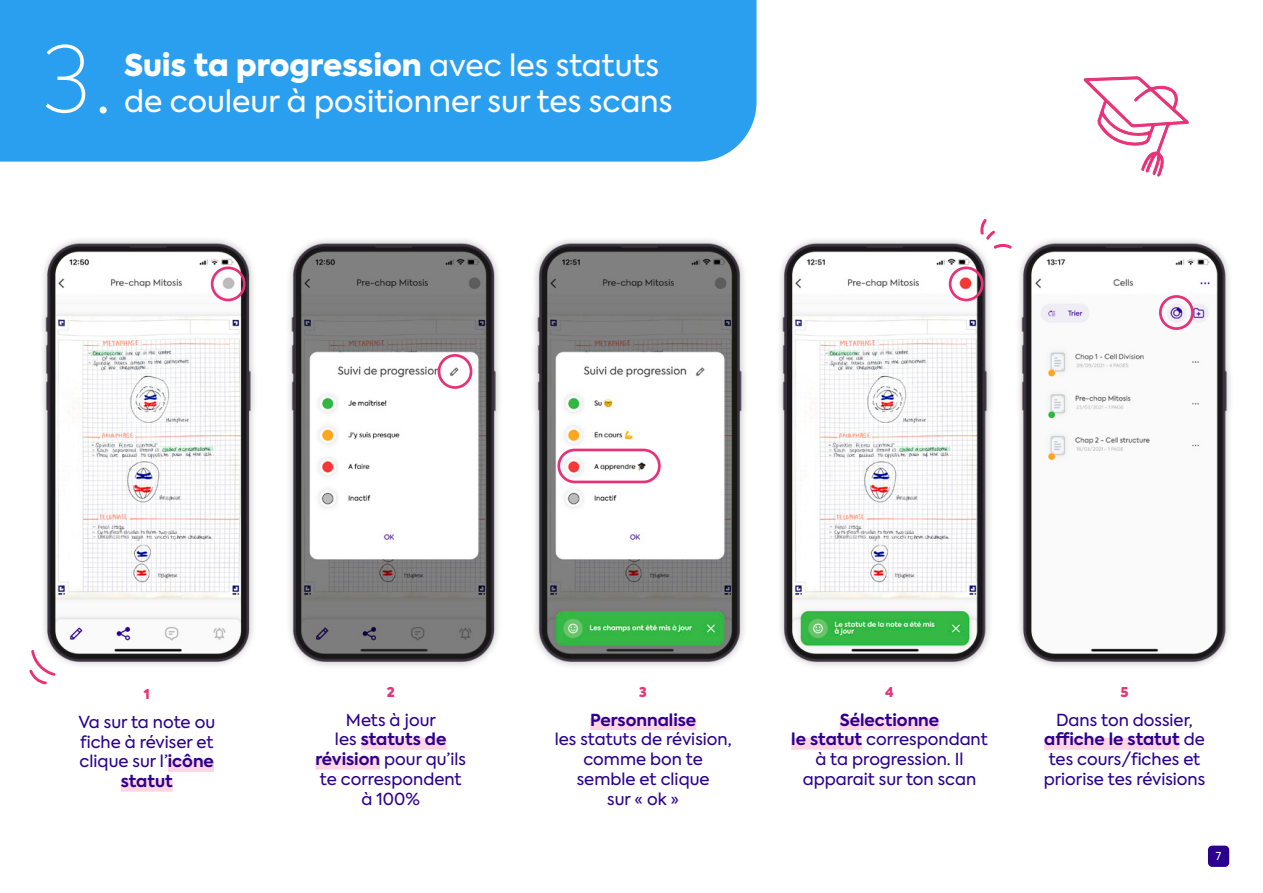
<style>
.page{position:relative;width:1263px;height:893px;background:#fff}
.page>*{position:absolute;margin:0;border:0;box-sizing:border-box;transform-origin:0 0}
.t1{font:100 90px "Axiforma";color:#fff}
.t2{font:30px/36px "Axiforma";color:#fff}
.t3{font:16.5px/19.8px "Axiforma";color:#2b0090;text-align:center}
.t4{font:700 16.5px "Axiforma";color:#2b0090}
.t5{font:900 13.5px "Axiforma";color:#e73278}
.t6{font:10.95px "Axiforma";color:#fff}
.s1{font-weight:900}
.s2{font-weight:700}
</style>
<div class="page">
<div style="left:1208px;top:846px;width:21px;height:21px;background:#2b008f;border-radius:4px"></div>
<div style="left:0;top:0;width:756px;height:162px;background:#2b9fef"></div>
<img style="left:42px;top:239px;width:213px;height:426px">
<img style="left:288px;top:240px;width:212px;height:426px">
<img style="left:533px;top:240px;width:213px;height:426px">
<div style="left:775px;top:236px;width:220px;height:434px;background:#000;opacity:.3"></div>
<img style="left:792px;top:250px;width:187px;height:405px">
<div style="left:1014px;top:236px;width:220px;height:434px;background:#000;opacity:.3"></div>
<img style="left:1031px;top:250px;width:187px;height:405px">
<div style="left:168px;top:760px;width:46px;height:12px;background:#ffd5e5"></div>
<div style="left:121px;top:780px;width:52px;height:12px;background:#ffd5e5"></div>
<div style="left:840px;top:718px;width:99px;height:12px;background:#ffd5e5"></div>
<div style="left:791px;top:738px;width:71px;height:12px;background:#ffd5e5"></div>
<div style="left:1044px;top:738px;width:135px;height:12px;background:#ffd5e5"></div>
<div style="left:361px;top:738px;width:85px;height:12px;background:#ffd5e5"></div>
<div style="left:315px;top:758px;width:65px;height:12px;background:#ffd5e5"></div>
<div style="left:590px;top:718px;width:106px;height:12px;background:#ffd5e5"></div>
<div style="left:211px;top:266px;width:35px;height:35px;border:3px solid #e73278;border-radius:50%"></div>
<div style="left:949px;top:266px;width:34px;height:35px;border:3px solid #e73278;border-radius:50%"></div>
<div style="left:1159px;top:295px;width:35px;height:35px;border:3px solid #e73278;border-radius:50%"></div>
<div style="left:438px;top:354px;width:34px;height:35px;border:3px solid #e73278;border-radius:50%"></div>
<svg style="left:980px;top:219px;width:32px;height:30px"></svg>
<svg style="left:29px;top:649px;width:27px;height:36px"></svg>
<div style="left:557px;top:449px;width:104px;height:34px;border:3px solid #e73278;border-radius:16px"></div>
<svg style="left:1083px;top:76px;width:106px;height:101px"></svg>
<h1 class="t1" style="left:43px;top:22px;width:72px">3.</h1>
<h2 class="t2" style="left:124px;top:48px;width:550px"><span class="s1">Suis ta progression</span> avec les statuts de couleur à positionner sur tes scans</h2>
<p class="t5" style="left:144px;top:685px;width:7px">1</p>
<p class="t3" style="left:78px;top:712px;width:138px">Va sur ta note ou fiche à réviser et clique sur l’<span class="s2">icône statut</span></p>
<p class="t5" style="left:387px;top:683px;width:10px">2</p>
<p class="t3" style="left:315px;top:710px;width:152px">Mets à jour<br>les <span class="s2">statuts de révision</span> pour qu’ils te correspondent à 100%</p>
<p class="t5" style="left:639px;top:683px;width:9px">3</p>
<p class="t4" style="left:590px;top:708px;width:108px">Personnalise</p>
<p class="t3" style="left:555px;top:730px;width:179px">les statuts de révision, comme bon te semble et clique<br>sur « ok »</p>
<p class="t5" style="left:885px;top:683px;width:10px">4</p>
<p class="t3" style="left:791px;top:710px;width:198px"><span class="s2">Sélectionne<br>le statut</span> correspondant à ta progression. Il apparait sur ton scan</p>
<p class="t5" style="left:1120px;top:683px;width:10px">5</p>
<p class="t3" style="left:1044px;top:710px;width:163px">Dans ton dossier, <span class="s2">affiche le statut</span> de tes cours/fiches et priorise tes révisions</p>
<p class="t6" style="left:1216px;top:849px;width:7px">7</p>
</div>
